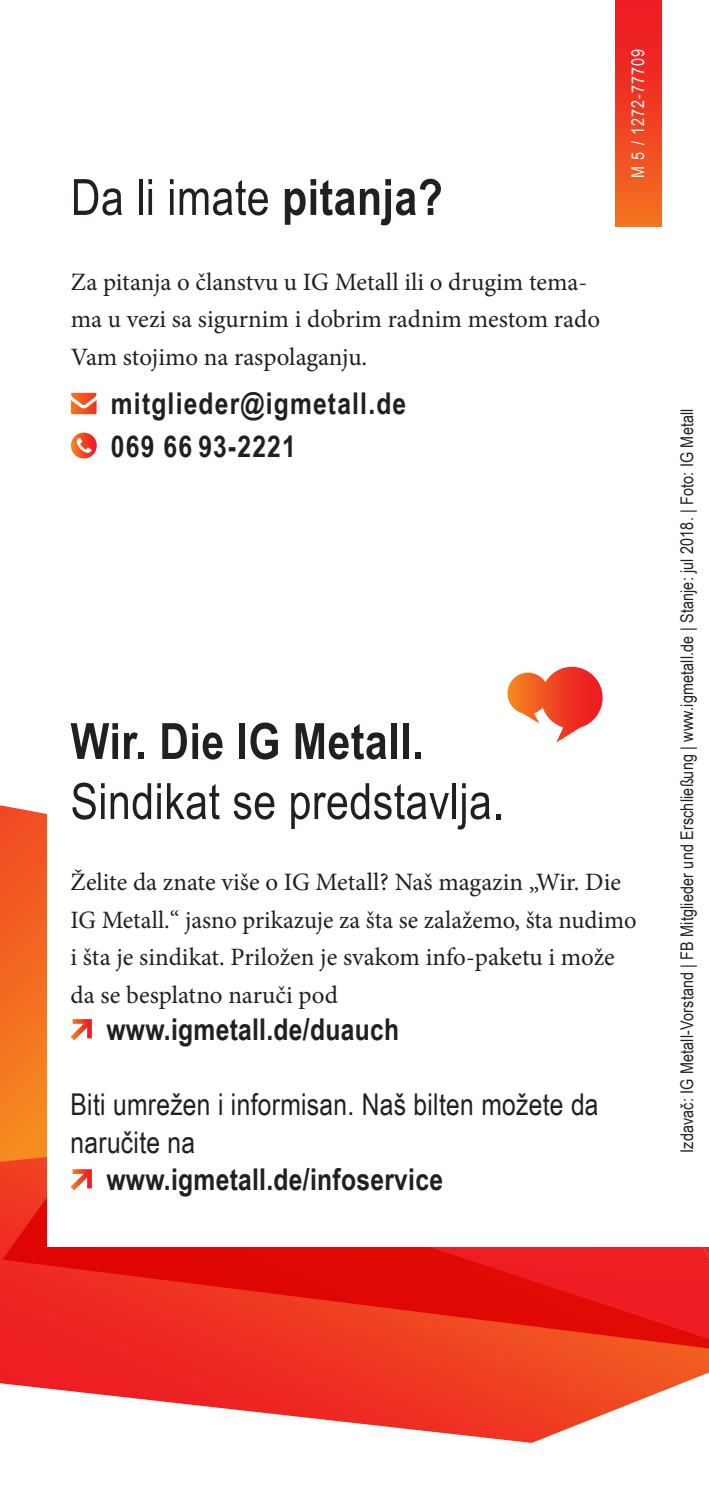
<style>
.page{position:relative;width:709px;height:1489px;background:#fff}
.page>*{position:absolute;margin:0;border:0;box-sizing:border-box;transform-origin:0 0}
.t1{font:50px "Arial Narrow";letter-spacing:.01em;color:#231f20}
.t2{font:700 50px "Arial Narrow";letter-spacing:.01em;color:#231f20}
.t3{font:30px/37.5px "Arial Narrow";letter-spacing:.01em;color:#231f20}
.t4{font:700 30px "Arial Narrow";letter-spacing:.01em;color:#231f20}
.t5{font:700 30px/42.5px "Arial Narrow";letter-spacing:.04em;color:#231f20}
.t6{font:25px/37.5px "Minion Pro";color:#231f20}
.t7{font:17.5px "Arial Narrow";letter-spacing:.01em;color:#231f20}
.t8{font:17.5px "Arial Narrow";letter-spacing:.06em;color:#fff}
.s1{font-weight:700}
</style>
<div class="page">
<svg style="left:0;top:1189px;width:376px;height:237px"></svg>
<svg style="left:376px;top:1247px;width:333px;height:195px"></svg>
<svg style="left:0;top:805px;width:47px;height:384px"></svg>
<div style="left:615px;top:0;width:46px;height:227px;background:linear-gradient(to bottom,#ed1123,#f36f21)"></div>
<div style="left:48px;top:514px;width:661px;height:732px;background:#fff"></div>
<svg style="left:71px;top:393px;width:26px;height:21px"></svg>
<svg style="left:71px;top:432px;width:26px;height:26px"></svg>
<svg style="left:77px;top:438px;width:15px;height:15px"></svg>
<svg style="left:71px;top:1019px;width:21px;height:21px"></svg>
<svg style="left:71px;top:1169px;width:21px;height:21px"></svg>
<svg style="left:507px;top:666px;width:95px;height:76px"></svg>
<h1 class="t1" style="left:71px;top:161px;width:373px">Da li imate <span class="s1">pitanja?</span></h1>
<p class="t6" style="left:71px;top:263px;width:530px">Za pitanja o članstvu u IG Metall ili o drugim tema&shy;ma u vezi sa sigurnim i dobrim radnim mestom rado<br>Vam stojimo na raspolaganju.</p>
<p class="t5" style="left:111px;top:381px;width:297px">mitglieder@igmetall.de<br>069 66 93-2221</p>
<p class="t8" style="left:625px;top:178px;width:130px;rotate:-90deg">M 5 / 1272-77709</p>
<h1 class="t2" style="left:71px;top:703px;width:354px">Wir. Die IG Metall.</h1>
<h1 class="t1" style="left:71px;top:764px;width:435px">Sindikat se predstavlja.</h1>
<p class="t6" style="left:71px;top:863px;width:567px">Želite da znate više o IG Metall? Naš magazin „Wir. Die IG Metall.“ jasno prikazuje za šta se zalažemo, šta nudimo i šta je sindikat. Priložen je svakom info-paketu i može da se besplatno naruči pod</p>
<p class="t4" style="left:106px;top:1007px;width:294px">www.igmetall.de/duauch</p>
<p class="t3" style="left:71px;top:1084px;width:529px">Biti umrežen i informisan. Naš bilten možete da naručite na</p>
<p class="t4" style="left:106px;top:1157px;width:338px">www.igmetall.de/infoservice</p>
<p class="t7" style="left:674px;top:1152px;width:746px;rotate:-90deg">Izdavač: IG Metall-Vorstand | FB Mitglieder und Erschließung | www.igmetall.de | Stanje: jul 2018. | Foto: IG Metall</p>
</div>
